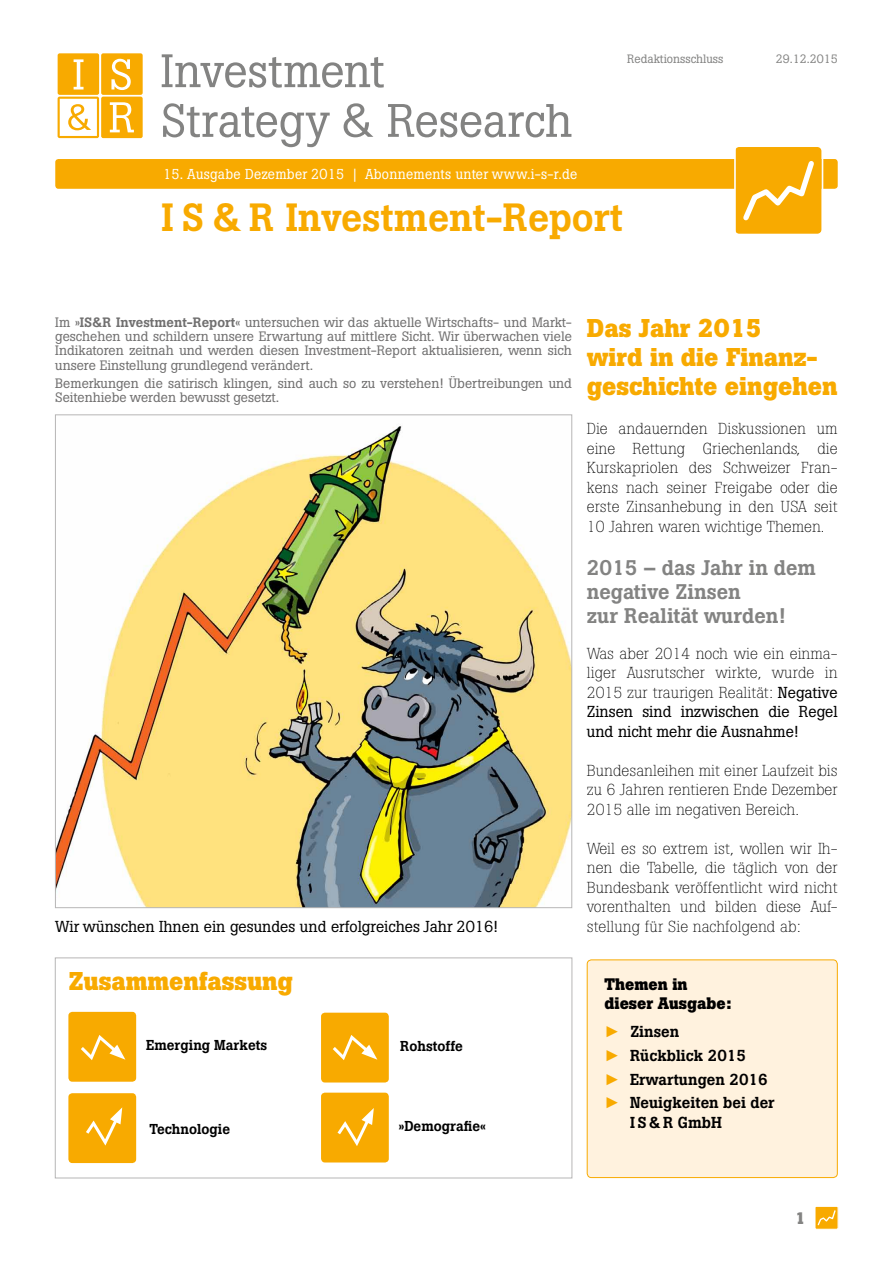
<style>
.page{position:relative;width:893px;height:1263px;background:#fff}
.page>*{position:absolute;margin:0;border:0;box-sizing:border-box;transform-origin:0 0}
.t1{font:500 39px "Boton Std";color:#f8aa00}
.t2{font:700 25.5px/29.2px "Boton Std";color:#f8aa00}
.t3{font:500 21px/24px "Boton Std";color:#838382}
.t4{font:700 16.5px/19.5px "Boton Std";color:#000}
.t5{font:700 16.5px "Boton Std";color:#838382}
.t6{font:300 15.75px/19.5px "Boton Std";color:#000;text-align:justify}
.t7{font:500 15.75px/23.7px "Boton Std";color:#000}
.t8{font:15.75px "Boton Std";color:#000}
.t9{font:14.25px "Boton Std";letter-spacing:.02em;color:#fff}
.t10{font:500 14.25px "Boton Std";color:#000}
.t11{font:13.5px/14.2px "Boton Std";color:#706f6f;text-align:justify}
.t12{font:12px "Boton Std";color:#838382}
.s1{font-weight:500}
.s2{font-weight:400}
.s3{font-family:"Arial";font-weight:400;color:#f8aa00}
</style>
<div class="page">
<svg style="left:815px;top:1207px;width:22px;height:22px"></svg>
<svg style="left:162px;top:54px;width:222px;height:34px"></svg>
<svg style="left:163px;top:103px;width:167px;height:44px"></svg>
<svg style="left:344px;top:103px;width:29px;height:34px"></svg>
<svg style="left:388px;top:104px;width:183px;height:33px"></svg>
<div style="left:58px;top:53px;width:41px;height:42px;background:#f8aa00;border-radius:2px"></div>
<div style="left:101px;top:53px;width:42px;height:42px;background:#f8aa00;border-radius:2px"></div>
<div style="left:101px;top:97px;width:42px;height:41px;background:#f8aa00;border-radius:2px"></div>
<svg style="left:58px;top:97px;width:41px;height:41px"></svg>
<svg style="left:74px;top:59px;width:10px;height:30px"></svg>
<svg style="left:111px;top:59px;width:20px;height:31px"></svg>
<svg style="left:110px;top:102px;width:24px;height:30px"></svg>
<div style="left:55px;top:159px;width:783px;height:30px;background:#f8aa00;border-radius:3px"></div>
<svg style="left:737px;top:148px;width:83px;height:85px"></svg>
<div style="left:734px;top:145px;width:89px;height:91px;border:2px solid #fff;border-radius:2px"></div>
<div style="left:587px;top:960px;width:250px;height:217px;background:#fff2de;border-radius:4px"></div>
<div style="left:587px;top:959px;width:251px;height:219px;border:1px solid #f8aa00;border-radius:4px"></div>
<img style="left:57px;top:426px;width:513px;height:480px">
<div style="left:55px;top:957px;width:517px;height:221px;border:1px solid #b7b6b6"></div>
<div style="left:68px;top:1012px;width:68px;height:70px;background:#f8aa00;border-radius:4px"></div>
<div style="left:321px;top:1013px;width:68px;height:69px;background:#f8aa00;border-radius:4px"></div>
<svg style="left:332px;top:1035px;width:45px;height:25px"></svg>
<div style="left:68px;top:1093px;width:68px;height:70px;background:#f8aa00;border-radius:4px"></div>
<div style="left:321px;top:1093px;width:68px;height:69px;background:#f8aa00;border-radius:4px"></div>
<svg style="left:86px;top:1107px;width:36px;height:39px"></svg>
<svg style="left:337px;top:1108px;width:37px;height:38px"></svg>
<svg style="left:81px;top:1035px;width:44px;height:25px"></svg>
<p class="t12" style="left:627px;top:52px;width:98px">Redaktionsschluss</p>
<p class="t12" style="left:776px;top:52px;width:63px">29.12.2015</p>
<p class="t9" style="left:163px;top:165px;width:416px">15. Ausgabe Dezember 2015 | Abonnements unter www.i-s-r.de</p>
<h1 class="t1" style="left:162px;top:195px;width:463px">I S &amp; R Investment-Report</h1>
<p class="t11" style="left:55px;top:315px;width:518px">Im »<span class="s1">IS&amp;R Investment-Report</span>« untersuchen wir das aktuelle Wirtschafts- und Markt&shy;geschehen und schildern unsere Erwartung auf mittlere Sicht. Wir überwachen viele Indikatoren zeitnah und werden diesen Investment-Report aktualisieren, wenn sich unsere Einstellung grundlegend verändert.</p>
<p class="t11" style="left:55px;top:376px;width:518px">Bemerkungen die satirisch klingen, sind auch so zu verstehen! Übertreibungen und<br>Seitenhiebe werden bewusst gesetzt.</p>
<p class="t8" style="left:55px;top:917px;width:444px">Wir wünschen Ihnen ein gesundes und erfolgreiches Jahr 2016!</p>
<h2 class="t2" style="left:68px;top:967px;width:226px">Zusammenfassung</h2>
<p class="t10" style="left:146px;top:1037px;width:123px">Emerging Markets</p>
<p class="t10" style="left:400px;top:1038px;width:64px">Rohstoffe</p>
<p class="t10" style="left:149px;top:1121px;width:82px">Technologie</p>
<p class="t10" style="left:399px;top:1118px;width:88px">»Demografie«</p>
<h2 class="t2" style="left:587px;top:313px;width:252px">Das Jahr 2015<br>wird in die Finanz&shy;geschichte eingehen</h2>
<p class="t6" style="left:587px;top:419px;width:252px">Die andauernden Diskussionen um eine Rettung Griechenlands, die Kurskapriolen des Schweizer Fran&shy;kens nach seiner Freigabe oder die erste Zinsanhebung in den USA seit 10 Jahren waren wichtige Themen.</p>
<h3 class="t3" style="left:587px;top:556px;width:231px">2015 – das Jahr in dem negative Zinsen<br>zur Realität wurden!</h3>
<p class="t6" style="left:587px;top:643px;width:252px">Was aber 2014 noch wie ein einma&shy;liger Ausrutscher wirkte, wurde in 2015 zur traurigen Realität: <span class="s2">Negative Zinsen sind inzwischen die Regel und nicht mehr die Ausnahme!</span></p>
<p class="t6" style="left:587px;top:760px;width:252px">Bundesanleihen mit einer Laufzeit bis zu 6 Jahren rentieren Ende Dezember 2015 alle im negativen Bereich.</p>
<p class="t6" style="left:587px;top:838px;width:252px">Weil es so extrem ist, wollen wir Ih&shy;nen die Tabelle, die täglich von der Bundesbank veröffentlicht wird nicht vorenthalten und bilden diese Auf&shy;stellung für Sie nachfolgend ab:</p>
<p class="t4" style="left:605px;top:974px;width:128px">Themen in dieser Ausgabe:</p>
<p class="t7" style="left:605px;top:1020px;width:172px"><span class="s3">►</span> Zinsen<br><span class="s3">►</span> Rückblick 2015<br><span class="s3">►</span> Erwartungen 2016 <span class="s3">►</span> Neuigkeiten bei der</p>
<p class="t7" style="left:630px;top:1111px;width:93px">IS&amp;R GmbH</p>
<p class="t5" style="left:795px;top:1208px;width:12px">1</p>
</div>
